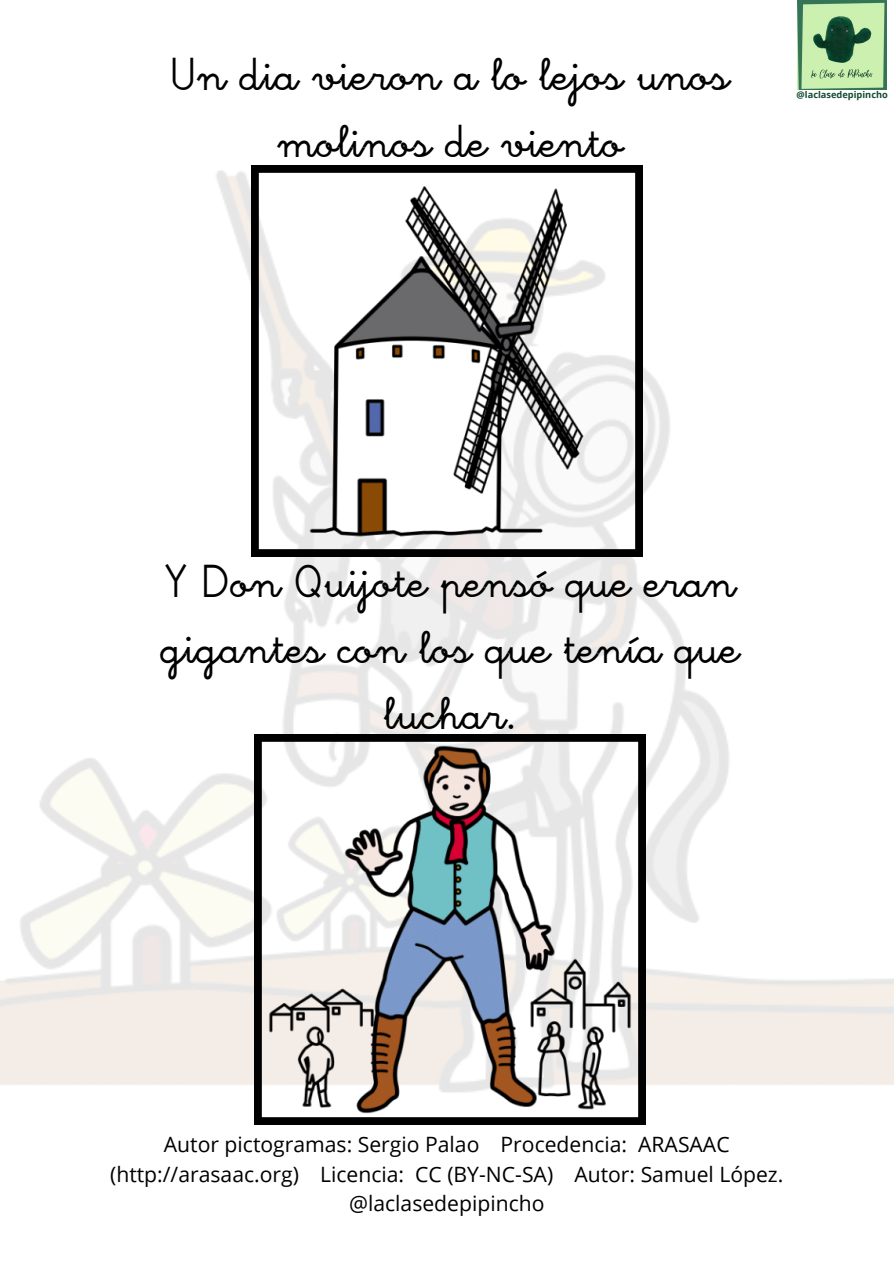
<style>
.page{position:relative;width:894px;height:1264px;background:#fff}
.page>*{position:absolute;margin:0;border:0;box-sizing:border-box;transform-origin:0 0}
.t1{font:48px/66.3px "Escolar 2 Negra";color:#000;text-align:center}
.t2{font:21.15px/29.5px "Open Sans";color:#000;text-align:center}
.t3{font:700 9.3px "Open Sans";color:#124b31}
</style>
<div class="page">
<img style="left:0;top:166px;width:893px;height:931px">
<img style="left:251px;top:166px;width:391px;height:390px">
<img style="left:255px;top:734px;width:390px;height:390px">
<img style="left:797px;top:0;width:89px;height:89px">
<p class="t1" style="left:170px;top:44px;width:560px">Un dia vieron a lo lejos unos molinos de viento</p>
<p class="t3" style="left:796px;top:88px;width:93px">@laclasedepipincho</p>
<p class="t1" style="left:161px;top:550px;width:580px">Y Don Quijote pensó que eran gigantes con los que tenía que luchar.</p>
<p class="t2" style="left:110px;top:1129px;width:674px">Autor pictogramas: Sergio Palao Procedencia: ARASAAC (http://arasaac.org) Licencia: CC (BY-NC-SA) Autor: Samuel López. @laclasedepipincho</p>
</div>
